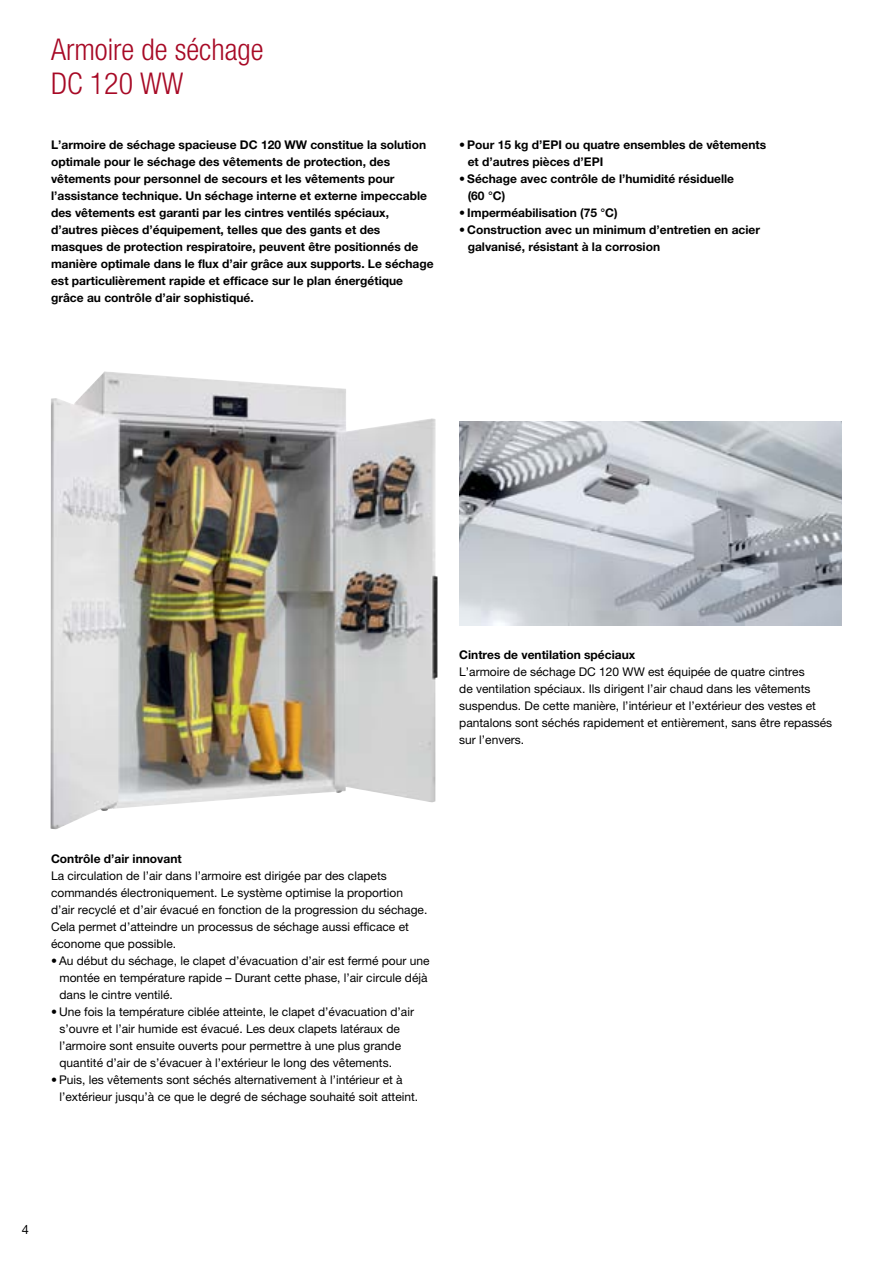
<style>
.page{position:relative;width:893px;height:1263px;background:#fff}
.page>*{position:absolute;margin:0;border:0;box-sizing:border-box;transform-origin:0 0}
.t1{font:300 condensed 30px/34px "Helvetica Neue LTW1 G";color:#a70925}
.t2{font:12.75px "Helvetica Neue LTW1 G";color:#000}
.t3{font:12px/17px "Helvetica Neue LTW1 G";color:#000}
.t4{font:700 12px/17px "Helvetica Neue LTW1 G";color:#000}
.s1{font-weight:400}
</style>
<div class="page">
<img style="left:50px;top:371px;width:388px;height:458px">
<img style="left:459px;top:421px;width:383px;height:204px">
<h1 class="t1" style="left:51px;top:32px;width:214px">Armoire de séchage<br>DC 120 WW</h1>
<p class="t4" style="left:51px;top:136px;width:384px">L’armoire de séchage spacieuse DC 120 WW constitue la solution optimale pour le séchage des vêtements de protection, des vêtements pour personnel de secours et les vêtements pour l’assistance technique. Un séchage interne et externe impeccable des vêtements est garanti par les cintres ventilés spéciaux, d’autres pièces d’équipement, telles que des gants et des masques de protection respiratoire, peuvent être positionnés de manière optimale dans le flux d’air grâce aux supports. Le séchage est particulièrement rapide et efficace sur le plan énergétique grâce au contrôle d’air sophistiqué.</p>
<p class="t4" style="left:468px;top:136px;width:300px;text-indent:-9px"><span class="s1">•</span> Pour 15 kg d’EPI ou quatre ensembles de vêtements et d’autres pièces d’EPI</p>
<p class="t4" style="left:468px;top:170px;width:268px;text-indent:-9px"><span class="s1">•</span> Séchage avec contrôle de l’humidité résiduelle (60 °C)</p>
<p class="t4" style="left:459px;top:204px;width:160px"><span class="s1">•</span> Imperméabilisation (75 °C)</p>
<p class="t4" style="left:468px;top:221px;width:294px;text-indent:-9px"><span class="s1">•</span> Construction avec un minimum d’entretien en acier galvanisé, résistant à la corrosion</p>
<p class="t4" style="left:459px;top:646px;width:177px">Cintres de ventilation spéciaux</p>
<p class="t3" style="left:459px;top:663px;width:374px">L’armoire de séchage DC 120 WW est équipée de quatre cintres<br>de ventilation spéciaux. Ils dirigent l’air chaud dans les vêtements suspendus. De cette manière, l’intérieur et l’extérieur des vestes et pantalons sont séchés rapidement et entièrement, sans être repassés sur l’envers.</p>
<p class="t4" style="left:51px;top:850px;width:132px">Contrôle d’air innovant</p>
<p class="t3" style="left:51px;top:867px;width:378px">La circulation de l’air dans l’armoire est dirigée par des clapets commandés électroniquement. Le système optimise la proportion d’air recyclé et d’air évacué en fonction de la progression du séchage.<br>Cela permet d’atteindre un processus de séchage aussi efficace et économe que possible.</p>
<p class="t3" style="left:60px;top:952px;width:372px;text-indent:-9px">• Au début du séchage, le clapet d’évacuation d’air est fermé pour une montée en température rapide – Durant cette phase, l’air circule déjà dans le cintre ventilé.</p>
<p class="t3" style="left:60px;top:1003px;width:356px;text-indent:-9px">• Une fois la température ciblée atteinte, le clapet d’évacuation d’air s’ouvre et l’air humide est évacué. Les deux clapets latéraux de l’armoire sont ensuite ouverts pour permettre à une plus grande quantité d’air de s’évacuer à l’extérieur le long des vêtements.</p>
<p class="t3" style="left:60px;top:1071px;width:360px;text-indent:-9px">• Puis, les vêtements sont séchés alternativement à l’intérieur et à l’extérieur jusqu’à ce que le degré de séchage souhaité soit atteint.</p>
<p class="t2" style="left:22px;top:1221px;width:9px">4</p>
</div>
